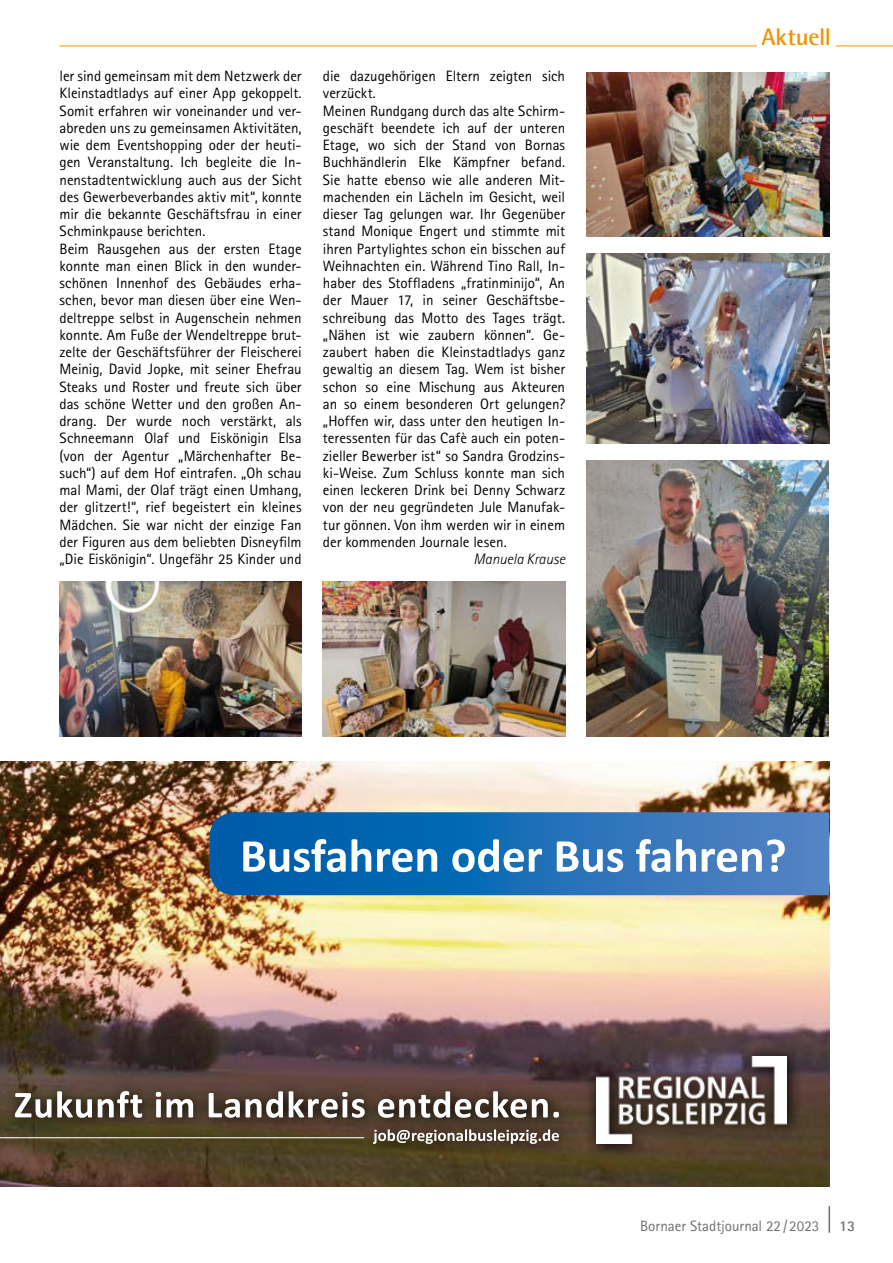
<style>
.page{position:relative;width:893px;height:1263px;background:#fff}
.page>*{position:absolute;margin:0;border:0;box-sizing:border-box;transform-origin:0 0}
.t1{font:700 24px "Rotis Semi Sans Std";letter-spacing:-.01em;color:#f39100}
.t2{font:15px/17.2px "Rotis Sans Serif Std";color:#000}
.t3{font:15px "Rotis Sans Serif Std";color:#6e6e6e}
.t4{font:italic 300 15px "Rotis Sans Serif Std";letter-spacing:-.005em;color:#000}
.t5{font:700 15px "Rotis Sans Serif Std";color:#6e6e6e}
</style>
<div class="page">
<svg style="left:829px;top:1206px;width:1px;height:27px"></svg>
<hr style="left:60px;top:46px;width:833px;height:1px;background:#f39100">
<div style="left:757px;top:28px;width:78px;height:29px;background:#fff"></div>
<img style="left:0;top:761px;width:829px;height:425px">
<svg style="left:209px;top:812px;width:620px;height:83px;background:#216fb5"></svg>
<svg style="left:243px;top:839px;width:542px;height:33px"></svg>
<svg style="left:0;top:1079px;width:574px;height:80px;background:#55432f"></svg>
<svg style="left:0;top:1091px;width:559px;height:53px"></svg>
<hr style="left:0;top:1137px;width:364px;height:1px;background:#fff">
<svg style="left:584px;top:1045px;width:219px;height:115px;background:#4e3d32"></svg>
<img style="left:596px;top:1057px;width:191px;height:87px">
<img style="left:60px;top:581px;width:242px;height:156px">
<img style="left:323px;top:581px;width:242px;height:156px">
<img style="left:587px;top:72px;width:242px;height:164px">
<img style="left:587px;top:254px;width:242px;height:189px">
<img style="left:586px;top:461px;width:243px;height:276px">
<p class="t2" style="left:60px;top:67px;width:244px">ler sind gemeinsam mit dem Netzwerk der Kleinstadtladys auf einer App gekoppelt.<br>Somit erfahren wir voneinander und ver&shy;abreden uns zu gemeinsamen Aktivitäten, wie dem Eventshopping oder der heuti&shy;gen Veranstaltung. Ich begleite die In&shy;nenstadtentwicklung auch aus der Sicht des Gewerbeverbandes aktiv mit“, konnte mir die bekannte Geschäftsfrau in einer Schminkpause berichten.<br>Beim Rausgehen aus der ersten Etage konnte man einen Blick in den wunder&shy;schönen Innenhof des Gebäudes erha&shy;schen, bevor man diesen über eine Wen&shy;deltreppe selbst in Augenschein nehmen konnte. Am Fuße der Wendeltreppe brut&shy;zelte der Geschäftsführer der Fleischerei Meinig, David Jopke, mit seiner Ehefrau Steaks und Roster und freute sich über das schöne Wetter und den großen An&shy;drang. Der wurde noch verstärkt, als Schneemann Olaf und Eiskönigin Elsa (von der Agentur „Märchenhafter Be&shy;such“) auf dem Hof eintrafen. „Oh schau mal Mami, der Olaf trägt einen Umhang, der glitzert!“, rief begeistert ein kleines Mädchen. Sie war nicht der einzige Fan der Figuren aus dem beliebten Disneyfilm „Die Eiskönigin“. Ungefähr 25 Kinder und</p>
<p class="t2" style="left:323px;top:67px;width:244px">die dazugehörigen Eltern zeigten sich verzückt.<br>Meinen Rundgang durch das alte Schirm&shy;geschäft beendete ich auf der unteren Etage, wo sich der Stand von Bornas Buchhändlerin Elke Kämpfner befand.<br>Sie hatte ebenso wie alle anderen Mit&shy;machenden ein Lächeln im Gesicht, weil dieser Tag gelungen war. Ihr Gegenüber stand Monique Engert und stimmte mit ihren Partylightes schon ein bisschen auf Weihnachten ein. Während Tino Rall, In&shy;haber des Stoffladens „fratinminijo“, An der Mauer 17, in seiner Geschäftsbe&shy;schreibung das Motto des Tages trägt. „Nähen ist wie zaubern können“. Ge&shy;zaubert haben die Kleinstadtladys ganz gewaltig an diesem Tag. Wem ist bisher schon so eine Mischung aus Akteuren an so einem besonderen Ort gelungen? „Hoffen wir, dass unter den heutigen In&shy;teressenten für das Cafè auch ein poten&shy;zieller Bewerber ist“ so Sandra Grodzins&shy;ki-Weise. Zum Schluss konnte man sich einen leckeren Drink bei Denny Schwarz von der neu gegründeten Jule Manufak&shy;tur gönnen. Von ihm werden wir in einem der kommenden Journale lesen.</p>
<p class="t4" style="left:473px;top:550px;width:93px">Manuela Krause</p>
<h1 class="t1" style="left:761px;top:22px;width:71px">Aktuell</h1>
<p class="t3" style="left:640px;top:1217px;width:181px">Bornaer Stadtjournal 22/2023</p>
<p class="t5" style="left:839px;top:1217px;width:18px">13</p>
</div>
